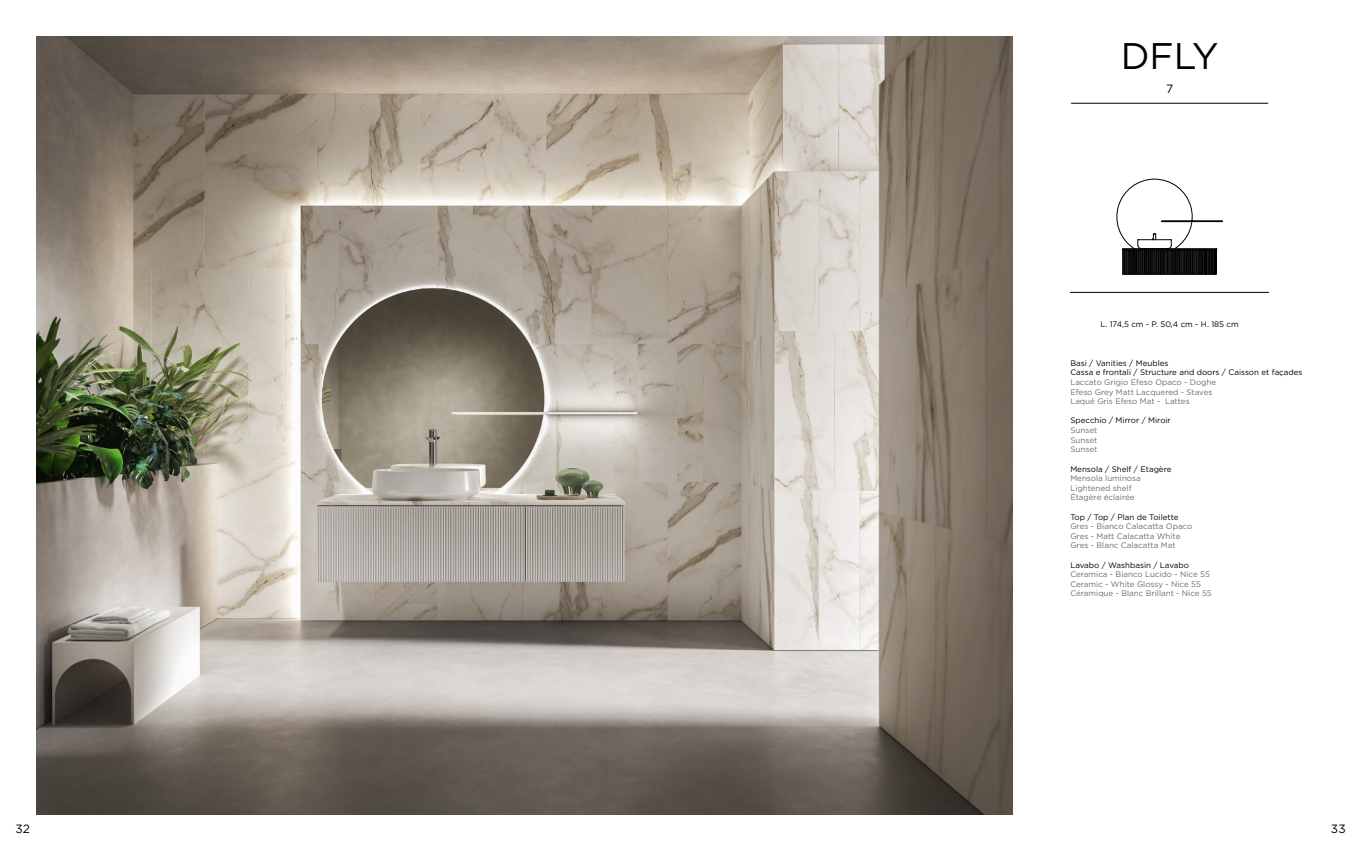
<style>
.page{position:relative;width:1361px;height:851px;background:#fff}
.page>*{position:absolute;margin:0;border:0;box-sizing:border-box;transform-origin:0 0}
.t1{font:37px "Gotham";color:#000}
.t2{font:12px "Gotham";color:#000}
.t3{font:8px "Gotham";color:#6c6d6f}
.t4{font:8px "Gotham";color:#000}
</style>
<div class="page">
<img style="left:36px;top:36px;width:977px;height:778px">
<svg style="left:1116px;top:179px;width:106px;height:95px"></svg>
<hr style="left:1070px;top:292px;width:199px;height:1px;background:#000">
<hr style="left:1071px;top:103px;width:197px;height:1px;background:#000">
<p class="t1" style="left:1120px;top:32px;width:99px">DFLY</p>
<p class="t2" style="left:1166px;top:81px;width:9px">7</p>
<p class="t4" style="left:1100px;top:319px;width:140px">L. 174,5 cm - P. 50,4 cm - H. 185 cm</p>
<p class="t4" style="left:1070px;top:358px;width:100px">Basi / Vanities / Meubles</p>
<p class="t4" style="left:1070px;top:367px;width:234px">Cassa e frontali / Structure and doors / Caisson et façades</p>
<p class="t3" style="left:1070px;top:377px;width:147px">Laccato Grigio Efeso Opaco - Doghe</p>
<p class="t3" style="left:1070px;top:386px;width:144px">Efeso Grey Matt Lacquered - Staves</p>
<p class="t3" style="left:1070px;top:396px;width:121px">Laqué Gris Efeso Mat - Lattes</p>
<p class="t4" style="left:1070px;top:415px;width:102px">Specchio / Mirror / Miroir</p>
<p class="t3" style="left:1070px;top:425px;width:28px">Sunset</p>
<p class="t3" style="left:1070px;top:434px;width:28px">Sunset</p>
<p class="t3" style="left:1070px;top:444px;width:28px">Sunset</p>
<p class="t4" style="left:1070px;top:463px;width:103px">Mensola / Shelf / Etagère</p>
<p class="t3" style="left:1070px;top:473px;width:72px">Mensola luminosa</p>
<p class="t3" style="left:1070px;top:482px;width:63px">Lightened shelf</p>
<p class="t3" style="left:1070px;top:492px;width:66px">Étagère éclairée</p>
<p class="t4" style="left:1070px;top:511px;width:110px">Top / Top / Plan de Toilette</p>
<p class="t3" style="left:1070px;top:521px;width:123px">Gres - Bianco Calacatta Opaco</p>
<p class="t3" style="left:1070px;top:530px;width:112px">Gres - Matt Calacatta White</p>
<p class="t3" style="left:1070px;top:540px;width:107px">Gres - Blanc Calacatta Mat</p>
<p class="t4" style="left:1070px;top:559px;width:120px">Lavabo / Washbasin / Lavabo</p>
<p class="t3" style="left:1070px;top:569px;width:141px">Ceramica - Bianco Lucido - Nice 55</p>
<p class="t3" style="left:1070px;top:578px;width:132px">Ceramic - White Glossy - Nice 55</p>
<p class="t3" style="left:1070px;top:588px;width:143px">Céramique - Blanc Brillant - Nice 55</p>
<h2 class="t2" style="left:15px;top:821px;width:16px">32</h2>
<h2 class="t2" style="left:1331px;top:821px;width:16px">33</h2>
</div>
